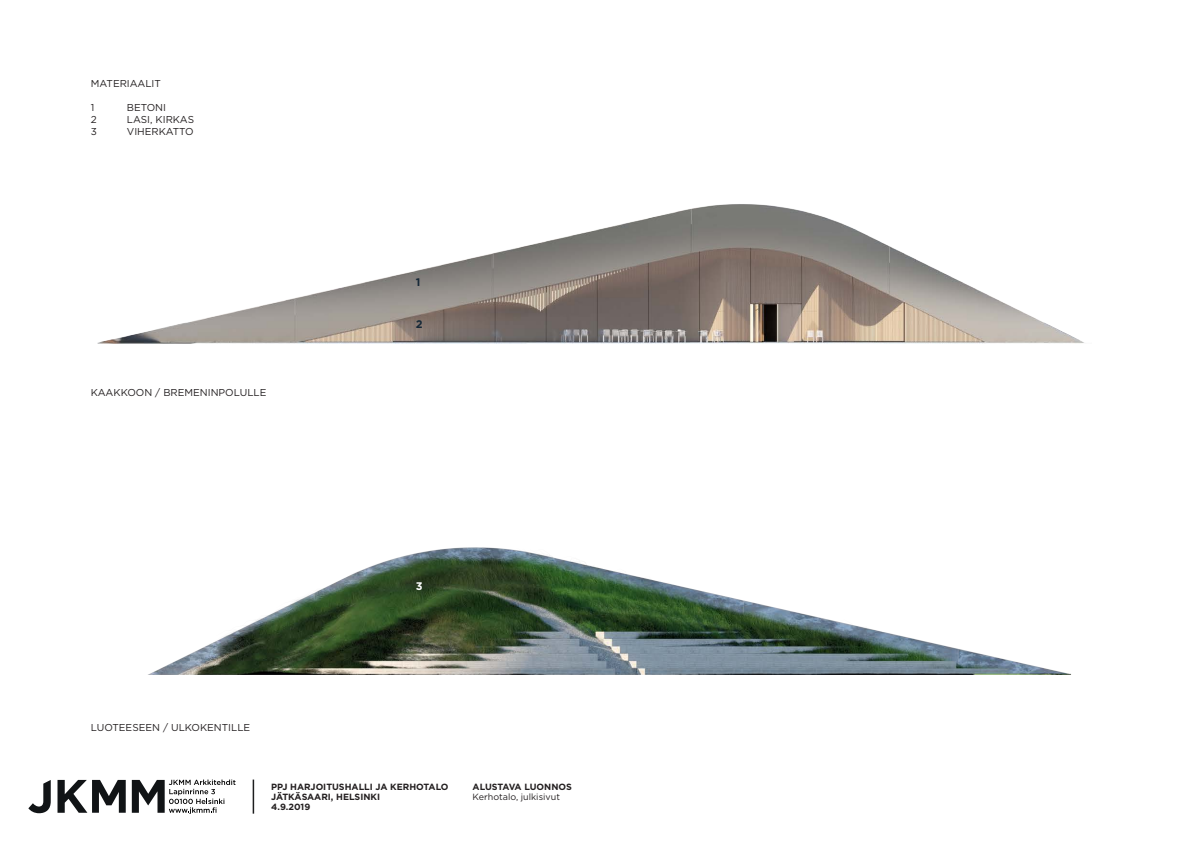
<style>
.page{position:relative;width:1191px;height:842px;background:#fff}
.page>*{position:absolute;margin:0;border:0;box-sizing:border-box;transform-origin:0 0}
._05_LEIPÄTEKSTI_10_g{font:700 11px "Gotham";color:#172938}
._05_LEIPÄTEKSTI_10_g-2{font:700 11px "Gotham";color:#fff}
._05_LEIPÄTEKSTI_10_g-3{font:10px "Gotham";color:#231f20}
._08_KOROSTETTU_NIMIÖ{font:700 9px/10px "Gotham";color:#231f20}
._07_NORMAALI_NIMIÖTE{font:9px "Gotham";color:#231f20}
</style>
<div class="page">
<hr style="left:253px;top:779px;width:1px;height:35px;background:#1d1e1f">
<svg style="left:28px;top:780px;width:23px;height:33px"></svg>
<svg style="left:57px;top:780px;width:69px;height:33px"></svg>
<svg style="left:132px;top:779px;width:103px;height:35px"></svg>
<img style="left:97px;top:204px;width:987px;height:140px">
<img style="left:148px;top:547px;width:923px;height:128px">
<p class="_05_LEIPÄTEKSTI_10_g-3" style="left:91px;top:77px;width:72px">MATERIAALIT</p>
<p class="_05_LEIPÄTEKSTI_10_g-3" style="left:91px;top:101px;width:5px">1</p>
<p class="_05_LEIPÄTEKSTI_10_g-3" style="left:127px;top:101px;width:41px">BETONI</p>
<p class="_05_LEIPÄTEKSTI_10_g-3" style="left:91px;top:113px;width:7px">2</p>
<p class="_05_LEIPÄTEKSTI_10_g-3" style="left:127px;top:113px;width:69px">LASI, KIRKAS</p>
<p class="_05_LEIPÄTEKSTI_10_g-3" style="left:91px;top:125px;width:8px">3</p>
<p class="_05_LEIPÄTEKSTI_10_g-3" style="left:127px;top:125px;width:68px">VIHERKATTO</p>
<p class="_05_LEIPÄTEKSTI_10_g-3" style="left:91px;top:386px;width:177px">KAAKKOON / BREMENINPOLULLE</p>
<p class="_05_LEIPÄTEKSTI_10_g" style="left:416px;top:275px;width:6px">1</p>
<p class="_05_LEIPÄTEKSTI_10_g" style="left:416px;top:317px;width:8px">2</p>
<p class="_05_LEIPÄTEKSTI_10_g-2" style="left:416px;top:579px;width:8px">3</p>
<p class="_05_LEIPÄTEKSTI_10_g-3" style="left:91px;top:721px;width:161px">LUOTEESEEN / ULKOKENTILLE</p>
<p class="_08_KOROSTETTU_NIMIÖ" style="left:271px;top:782px;width:179px">PPJ HARJOITUSHALLI JA KERHOTALO<br>JÄTKÄSAARI, HELSINKI<br>4.9.2019</p>
<p class="_08_KOROSTETTU_NIMIÖ" style="left:472px;top:782px;width:101px">ALUSTAVA LUONNOS</p>
<p class="_07_NORMAALI_NIMIÖTE" style="left:472px;top:791px;width:89px">Kerhotalo, julkisivut</p>
</div>
